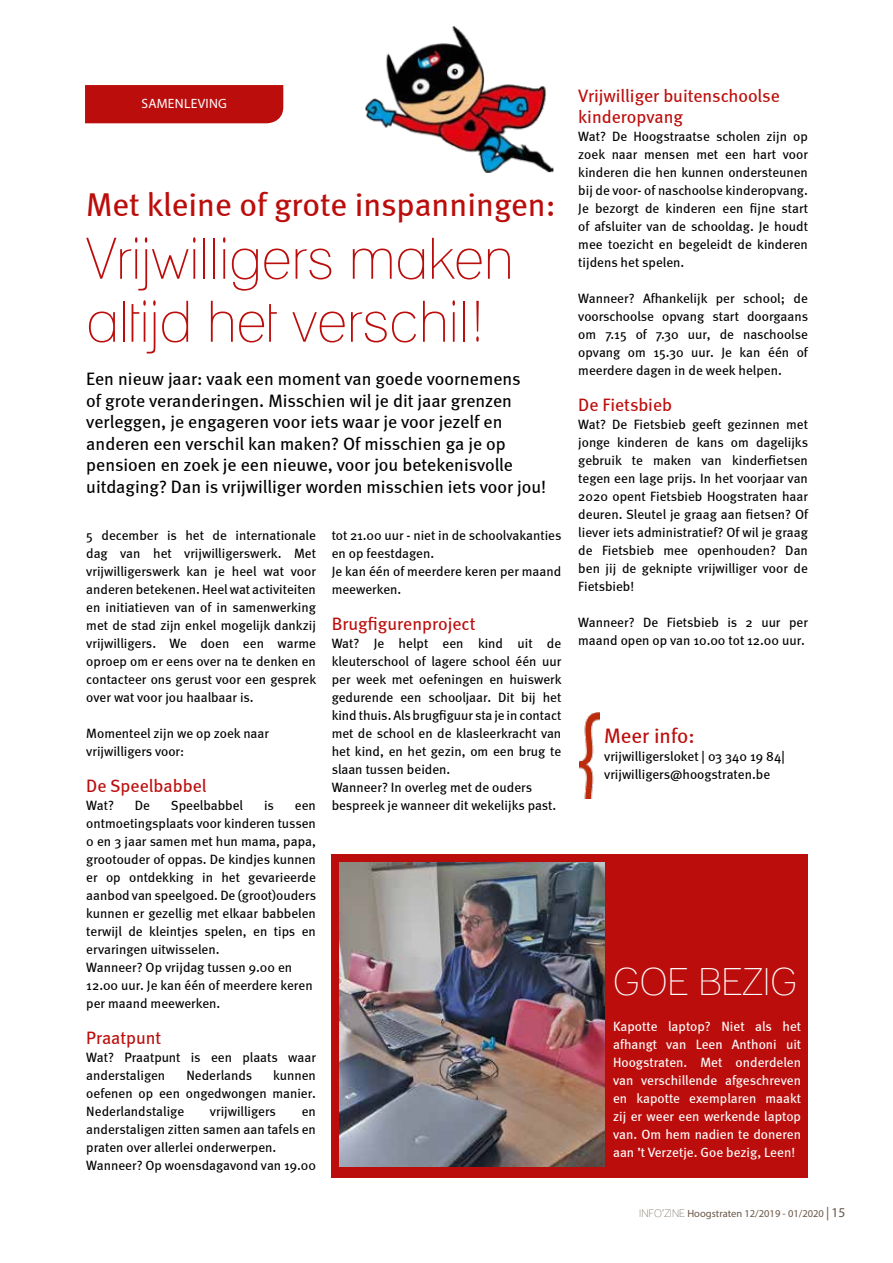
<style>
.page{position:relative;width:893px;height:1263px;background:#fff}
.page>*{position:absolute;margin:0;border:0;box-sizing:border-box;transform-origin:0 0}
.t1{font:condensed 57px/63px "Lane";color:#bb0e0c}
.t2{font:condensed 37.5px "Lane";color:#fff}
.t3{font:33px "Meta";color:#bb0e0c}
.t4{font:21px "Meta";color:#bb0e0c}
.t5{font:18px/21.6px "Meta";color:#000}
.t6{font:18px/21.6px "Meta";color:#bb0e0c}
.t7{font:13.5px/18px "Meta";color:#000}
.t8{font:13.5px/18px "Meta";color:#fff;text-align:justify}
.t9{font:13.5px "Myriad Pro";letter-spacing:.02em;color:#fff}
.t10{font:10.5px "Myriad Pro";color:#685546}
.s1{font-family:"Lane";font-stretch:condensed}
.s2{font-size:13.5px}
</style>
<div class="page">
<div style="left:85px;top:85px;width:198px;height:38px;background:#bb0e0c"></div>
<img style="left:580px;top:712px;width:20px;height:86px">
<div style="left:332px;top:854px;width:476px;height:324px;background:#bb0e0c"></div>
<img style="left:365px;top:26px;width:188px;height:147px">
<img style="left:339px;top:862px;width:266px;height:305px">
<p class="t9" style="left:141px;top:95px;width:87px">SAMENLEVING</p>
<h3 class="t3" style="left:86px;top:185px;width:471px">Met kleine of grote inspanningen:</h3>
<h1 class="t1" style="left:86px;top:226px;width:429px">Vrijwilligers maken altijd het verschil!</h1>
<p class="t5" style="left:86px;top:368px;width:461px">Een nieuw jaar: vaak een moment van goede voornemens<br>of grote veranderingen. Misschien wil je dit jaar grenzen verleggen, je engageren voor iets waar je voor jezelf en anderen een verschil kan maken? Of misschien ga je op pensioen en zoek je een nieuwe, voor jou betekenisvolle uitdaging? Dan is vrijwilliger worden misschien iets voor jou!</p>
<p class="t7" style="left:86px;top:526px;width:232px;text-align:justify">5 december is het de internationale dag van het vrijwilligerswerk. Met vrijwilligerswerk kan je heel wat voor anderen betekenen. Heel wat activiteiten en initiatieven van of in samenwerking met de stad zijn enkel mogelijk dankzij vrijwilligers. We doen een warme oproep om er eens over na te denken en contacteer ons gerust voor een gesprek over wat voor jou haalbaar is.</p>
<p class="t7" style="left:86px;top:724px;width:184px">Momenteel zijn we op zoek naar vrijwilligers voor:</p>
<h3 class="t6" style="left:86px;top:775px;width:122px">De Speelbabbel</h3>
<p class="t7" style="left:86px;top:796px;width:29px">Wat?</p>
<p class="t7" style="left:135px;top:796px;width:17px">De</p>
<p class="t7" style="left:171px;top:796px;width:74px">Speelbabbel</p>
<p class="t7" style="left:264px;top:796px;width:11px">is</p>
<p class="t7" style="left:86px;top:796px;width:231px;text-indent:209px">een ontmoetingsplaats voor kinderen tussen<br>0 en 3 jaar samen met hun mama, papa, grootouder of oppas. De kindjes kunnen er op ontdekking in het gevarieerde aanbod van speelgoed. De (groot)ouders kunnen er gezellig met elkaar babbelen terwijl de kleintjes spelen, en tips en ervaringen uitwisselen.<br>Wanneer? Op vrijdag tussen 9.00 en<br>12.00 uur. Je kan één of meerdere keren per maand meewerken.</p>
<h3 class="t6" style="left:86px;top:1027px;width:76px">Praatpunt</h3>
<p class="t7" style="left:86px;top:1048px;width:231px">Wat? Praatpunt is een plaats waar anderstaligen</p>
<p class="t7" style="left:186px;top:1066px;width:67px">Nederlands</p>
<p class="t7" style="left:86px;top:1066px;width:231px;text-align:justify;text-indent:187px">kunnen oefenen op een ongedwongen manier.<br>Nederlandstalige</p>
<p class="t7" style="left:210px;top:1102px;width:68px">vrijwilligers</p>
<p class="t7" style="left:86px;top:1102px;width:231px;text-indent:215px">en anderstaligen zitten samen aan tafels en praten over allerlei onderwerpen.<br>Wanneer? Op woensdagavond van 19.00</p>
<p class="t7" style="left:332px;top:526px;width:231px">tot 21.00 uur - niet in de schoolvakanties en op feestdagen.<br>Je kan één of meerdere keren per maand meewerken.</p>
<h3 class="t6" style="left:332px;top:613px;width:145px">Brugfigurenproject</h3>
<p class="t7" style="left:332px;top:634px;width:232px">Wat? Je helpt een kind uit de kleuterschool of lagere school één uur per week met oefeningen en huiswerk gedurende een schooljaar. Dit bij het kind thuis. Als brugfiguur sta je in contact met de school en de klasleerkracht van het kind, en het gezin, om een brug te slaan tussen beiden.<br>Wanneer? In overleg met de ouders bespreek je wanneer dit wekelijks past.</p>
<h3 class="t6" style="left:578px;top:85px;width:203px">Vrijwilliger buitenschoolse kinderopvang</h3>
<p class="t7" style="left:578px;top:128px;width:231px;text-align:justify">Wat? De Hoogstraatse scholen zijn op zoek naar mensen met een hart voor kinderen die hen kunnen ondersteunen bij de voor- of naschoolse kinderopvang.<br>Je bezorgt de kinderen een fijne start of afsluiter van de schooldag. Je houdt mee toezicht en begeleidt de kinderen tijdens het spelen.</p>
<p class="t7" style="left:578px;top:290px;width:231px;text-align:justify">Wanneer? Afhankelijk per school; de voorschoolse opvang start doorgaans om 7.15 of 7.30 uur, de naschoolse opvang om 15.30 uur. Je kan één of meerdere dagen in de week helpen.</p>
<h3 class="t6" style="left:578px;top:394px;width:95px">De Fietsbieb</h3>
<p class="t7" style="left:578px;top:416px;width:231px;text-align:justify">Wat? De Fietsbieb geeft gezinnen met jonge kinderen de kans om dagelijks gebruik te maken van kinderfietsen tegen een lage prijs. In het voorjaar van 2020 opent Fietsbieb Hoogstraten haar deuren. Sleutel je graag aan fietsen? Of liever iets administratief? Of wil je graag de Fietsbieb mee openhouden? Dan ben jij de geknipte vrijwilliger voor de Fietsbieb!</p>
<p class="t7" style="left:578px;top:614px;width:231px">Wanneer? De Fietsbieb is 2 uur per maand open op van 10.00 tot 12.00 uur.</p>
<h3 class="t4" style="left:604px;top:723px;width:92px">Meer info:</h3>
<p class="t7" style="left:604px;top:747px;width:182px">vrijwilligersloket | 03 340 19 84| vrijwilligers@hoogstraten.be</p>
<h2 class="t2" style="left:613px;top:959px;width:186px">GOE BEZIG</h2>
<p class="t8" style="left:613px;top:1017px;width:190px">Kapotte laptop? Niet als het afhangt van Leen Anthoni uit Hoogstraten. Met onderdelen van verschillende afgeschreven en kapotte exemplaren maakt zij er weer een werkende laptop van. Om hem nadien te doneren aan ’t Verzetje. Goe bezig, Leen!</p>
<p class="t10" style="left:639px;top:1207px;width:208px"><span class="s1">INFO’ZINE</span> Hoogstraten 12/2019 - 01/2020 <span class="s2">| 15</span></p>
</div>
